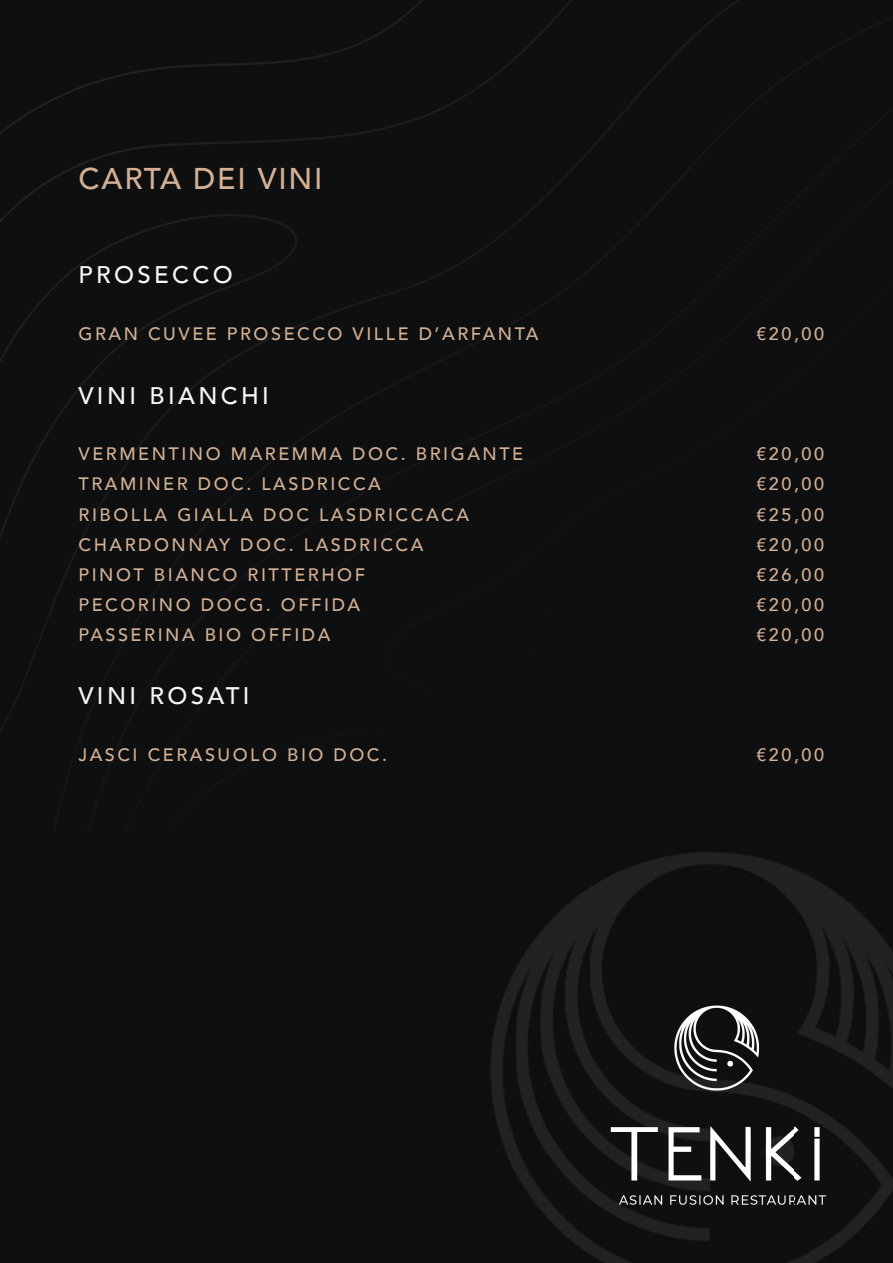
<style>
.page{position:relative;width:893px;height:1263px;background:#0e0f10}
.page>*{position:absolute;margin:0;border:0;box-sizing:border-box;transform-origin:0 0}
.t1{font:500 30px "Avenir";letter-spacing:.06em;color:#d4b093}
.t2{font:500 24px "Avenir";letter-spacing:.14em;color:#f6f7f9}
.t3{font:500 18px "Avenir";letter-spacing:.14em;color:#d4b093}
</style>
<div class="page">
<svg style="left:0;top:214px;width:298px;height:326px"></svg>
<img style="left:491px;top:852px;width:402px;height:411px">
<img style="left:550px;top:966px;width:343px;height:261px">
<h1 class="t1" style="left:79px;top:153px;width:246px">CARTA DEI VINI</h1>
<h2 class="t2" style="left:79px;top:254px;width:156px">PROSECCO</h2>
<p class="t3" style="left:79px;top:318px;width:462px">GRAN CUVEE PROSECCO VILLE D’ARFANTA</p>
<p class="t3" style="left:756px;top:318px;width:69px">€20,00</p>
<h2 class="t2" style="left:79px;top:375px;width:192px">VINI BIANCHI</h2>
<p class="t3" style="left:79px;top:438px;width:446px">VERMENTINO MAREMMA DOC. BRIGANTE</p>
<p class="t3" style="left:756px;top:438px;width:69px">€20,00</p>
<p class="t3" style="left:79px;top:469px;width:304px">TRAMINER DOC. LASDRICCA</p>
<p class="t3" style="left:756px;top:469px;width:69px">€20,00</p>
<p class="t3" style="left:79px;top:499px;width:392px">RIBOLLA GIALLA DOC LASDRICCACA</p>
<p class="t3" style="left:756px;top:499px;width:69px">€25,00</p>
<p class="t3" style="left:79px;top:529px;width:346px">CHARDONNAY DOC. LASDRICCA</p>
<p class="t3" style="left:756px;top:529px;width:69px">€20,00</p>
<p class="t3" style="left:79px;top:559px;width:288px">PINOT BIANCO RITTERHOF</p>
<p class="t3" style="left:756px;top:559px;width:69px">€26,00</p>
<p class="t3" style="left:79px;top:589px;width:283px">PECORINO DOCG. OFFIDA</p>
<p class="t3" style="left:756px;top:589px;width:69px">€20,00</p>
<p class="t3" style="left:79px;top:619px;width:253px">PASSERINA BIO OFFIDA</p>
<p class="t3" style="left:756px;top:619px;width:69px">€20,00</p>
<h2 class="t2" style="left:79px;top:675px;width:172px">VINI ROSATI</h2>
<p class="t3" style="left:79px;top:739px;width:310px">JASCI CERASUOLO BIO DOC.</p>
<p class="t3" style="left:756px;top:739px;width:69px">€20,00</p>
</div>
